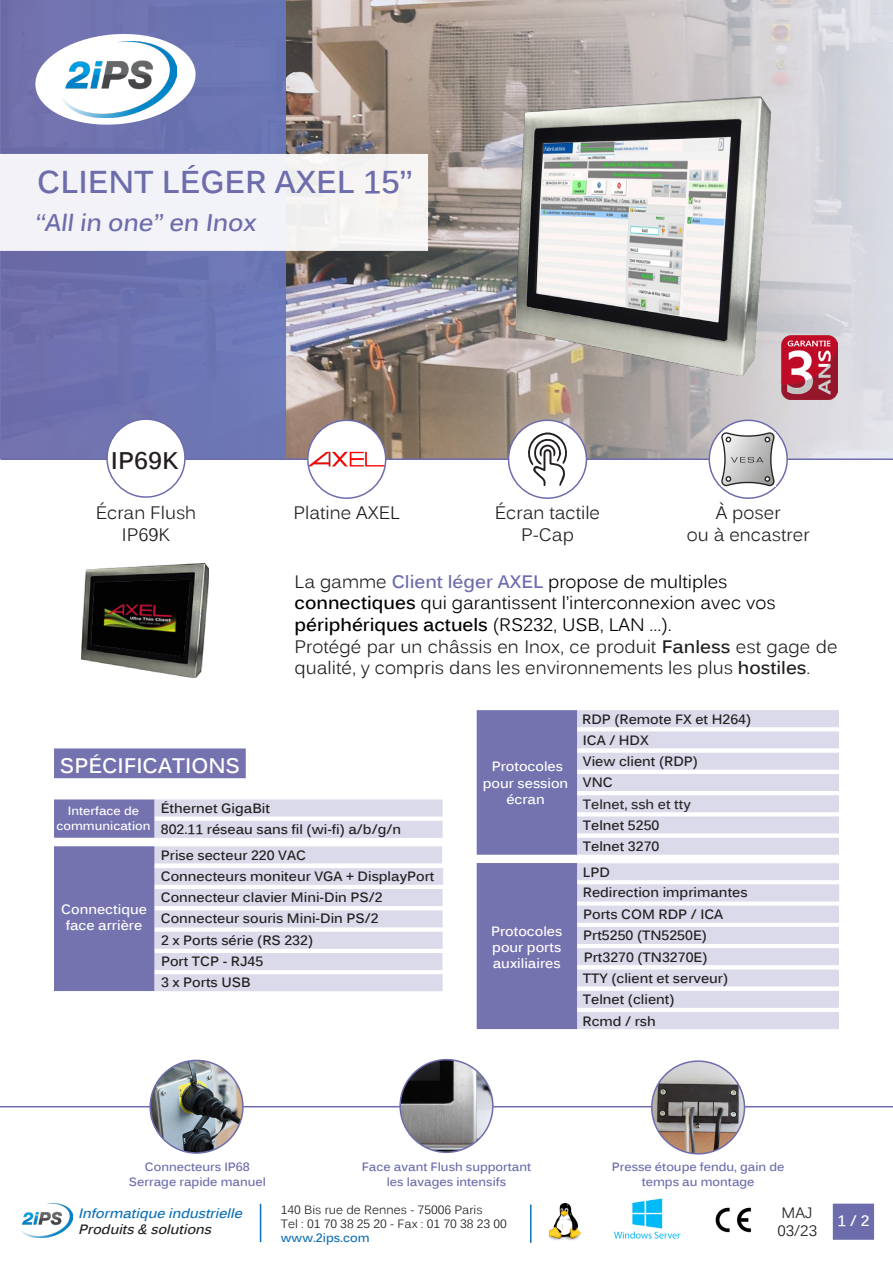
<style>
.page{position:relative;width:893px;height:1263px;background:#fff}
.page>*{position:absolute;margin:0;border:0;box-sizing:border-box;transform-origin:0 0}
.t1{font:700 31.5px "Kalinga";color:#6d6cac}
.t2{font:700 24px "Kalinga";color:#6d6cac}
.t3{font:700 24px "Kalinga";color:#231f20}
.t4{font:700 21px "Kalinga";color:#fff}
.t5{font:18px/21.6px "Kalinga";color:#231f20;text-align:center}
.t6{font:18px "Kalinga";color:#000}
.t7{font:700 18px "Kalinga";color:#000}
.t8{font:15px "Kalinga";color:#231f20}
.t9{font:700 15px "Kalinga";color:#fff}
.t10{font:700 13.5px/21.3px "Kalinga";color:#231f20}
.t11{font:700 13.5px/16.2px "Kalinga";color:#fff;text-align:center}
.t12{font:italic 700 13.5px "Kalinga";color:#0d6fb8}
.t13{font:italic 700 13.5px "Kalinga";color:#231f20}
.t14{font:700 12px/14.4px "Kalinga";color:#6d6cac;text-align:center}
.t15{font:12px "Kalinga";color:#231f20}
.t16{font:700 12px/14.4px "Kalinga";color:#fff;text-align:center}
.t17{font:700 12px "Kalinga";color:#0d6fb8}
.s1{color:#231f20}
.s2{font-weight:700;color:#6d6cac}
.s3{font-weight:700}
.s4{font-weight:400}
</style>
<div class="page">
<div style="left:0;top:0;width:286px;height:458px;background:#6e74b1"></div>
<svg style="left:286px;top:0;width:607px;height:458px;background:#b2aaa8"></svg>
<hr style="left:1px;top:458px;width:892px;height:2px;background:#6d6cac">
<div style="left:0;top:154px;width:428px;height:97px;background:#f2f3f7"></div>
<svg style="left:35px;top:34px;width:161px;height:91px"></svg>
<img style="left:60px;top:41px;width:116px;height:76px">
<div style="left:107px;top:419px;width:78px;height:78px;background:#fff;border-radius:50%"></div>
<div style="left:106px;top:418px;width:80px;height:80px;border:2px solid #6d6cac;border-radius:50%"></div>
<div style="left:308px;top:420px;width:78px;height:78px;background:#fff;border-radius:50%"></div>
<img style="left:310px;top:452px;width:73px;height:14px">
<div style="left:307px;top:420px;width:79px;height:79px;border:2px solid #6d6cac;border-radius:50%"></div>
<div style="left:509px;top:420px;width:77px;height:78px;background:#fff;border-radius:50%"></div>
<div style="left:508px;top:420px;width:79px;height:79px;border:2px solid #6d6cac;border-radius:50%"></div>
<div style="left:709px;top:420px;width:78px;height:78px;background:#fff;border-radius:50%"></div>
<div style="left:708px;top:420px;width:80px;height:79px;border:2px solid #6d6cac;border-radius:50%"></div>
<img style="left:82px;top:564px;width:127px;height:113px">
<img style="left:721px;top:433px;width:54px;height:53px">
<svg style="left:528px;top:432px;width:39px;height:54px"></svg>
<hr style="left:0;top:1106px;width:893px;height:1px;background:#6d6cac">
<img style="left:150px;top:1060px;width:93px;height:93px;border-radius:46px">
<div style="left:149px;top:1059px;width:95px;height:95px;border:2px solid #6d6cac;border-radius:50%"></div>
<img style="left:402px;top:1059px;width:89px;height:93px">
<div style="left:399px;top:1059px;width:95px;height:94px;border:2px solid #6d6cac;border-radius:50%"></div>
<img style="left:652px;top:1061px;width:92px;height:93px;border-radius:46px">
<div style="left:651px;top:1060px;width:94px;height:94px;border:2px solid #6d6cac;border-radius:50%"></div>
<img style="left:21px;top:1204px;width:51px;height:34px">
<img style="left:548px;top:1204px;width:32px;height:36px">
<img style="left:715px;top:1207px;width:37px;height:26px">
<hr style="left:260px;top:1204px;width:1px;height:38px;background:#0d6fb8">
<hr style="left:530px;top:1204px;width:1px;height:39px;background:#0d6fb8">
<div style="left:833px;top:1203px;width:41px;height:37px;background:#6d6cac;border:2px solid #6d6cac"></div>
<div style="left:54px;top:799px;width:100px;height:39px;background:#7473b0;border:2px solid #6d6cac"></div>
<div style="left:477px;top:710px;width:100px;height:145px;background:#7473b0;border:2px solid #6d6cac"></div>
<div style="left:54px;top:748px;width:192px;height:30px;background:#7473b0;border:2px solid #6d6cac"></div>
<div style="left:54px;top:846px;width:100px;height:145px;background:#7473b0"></div>
<div style="left:154px;top:868px;width:289px;height:17px;background:#dadaea"></div>
<div style="left:154px;top:846px;width:288px;height:17px;background:#dadaea"></div>
<div style="left:577px;top:774px;width:262px;height:17px;background:#dadaea"></div>
<div style="left:154px;top:974px;width:289px;height:17px;background:#dadaea"></div>
<div style="left:577px;top:795px;width:262px;height:17px;background:#dadaea"></div>
<div style="left:577px;top:816px;width:262px;height:17px;background:#dadaea"></div>
<div style="left:577px;top:838px;width:262px;height:17px;background:#dadaea"></div>
<div style="left:154px;top:799px;width:289px;height:17px;background:#dadaea"></div>
<div style="left:154px;top:889px;width:289px;height:17px;background:#dadaea"></div>
<div style="left:154px;top:910px;width:289px;height:17px;background:#dadaea"></div>
<div style="left:154px;top:953px;width:288px;height:17px;background:#dadaea"></div>
<div style="left:154px;top:821px;width:289px;height:17px;background:#dadaea"></div>
<div style="left:577px;top:710px;width:262px;height:17px;background:#dadaea"></div>
<div style="left:577px;top:753px;width:262px;height:17px;background:#dadaea"></div>
<div style="left:577px;top:731px;width:262px;height:17px;background:#dadaea"></div>
<div style="left:154px;top:932px;width:289px;height:17px;background:#dadaea"></div>
<div style="left:477px;top:863px;width:100px;height:166px;background:#7473b0"></div>
<div style="left:577px;top:884px;width:262px;height:17px;background:#dadaea"></div>
<div style="left:577px;top:863px;width:262px;height:17px;background:#dadaea"></div>
<div style="left:577px;top:1012px;width:262px;height:17px;background:#dadaea"></div>
<div style="left:577px;top:905px;width:262px;height:18px;background:#dadaea"></div>
<div style="left:577px;top:927px;width:262px;height:17px;background:#dadaea"></div>
<div style="left:577px;top:969px;width:262px;height:17px;background:#dadaea"></div>
<div style="left:577px;top:991px;width:262px;height:17px;background:#dadaea"></div>
<div style="left:577px;top:948px;width:262px;height:17px;background:#dadaea"></div>
<img style="left:516px;top:94px;width:264px;height:282px">
<img style="left:781px;top:336px;width:57px;height:64px">
<img style="left:614px;top:1198px;width:67px;height:41px">
<p class="t1" style="left:37px;top:161px;width:377px">CLIENT LÉGER AXEL 15’’</p>
<p class="t2" style="left:35px;top:207px;width:227px">‘‘All in one’’ en Inox</p>
<p class="t3" style="left:111px;top:445px;width:69px">IP69K</p>
<p class="t5" style="left:96px;top:503px;width:102px">Écran Flush<br>IP69K</p>
<p class="t5" style="left:293px;top:503px;width:108px">Platine AXEL</p>
<p class="t5" style="left:495px;top:503px;width:107px">Écran tactile</p>
<p class="t5" style="left:716px;top:503px;width:66px">À poser</p>
<p class="t5" style="left:687px;top:524px;width:124px">ou à encastrer</p>
<p class="t6" style="left:295px;top:570px;width:434px"><span class="s1">La gamme</span> <span class="s2">Client léger AXEL</span> propose de multiples</p>
<p class="t6" style="left:295px;top:591px;width:483px"><span class="s3">connectiques</span> qui garantissent l’interconnexion avec vos</p>
<p class="t7" style="left:295px;top:613px;width:379px">périphériques actuels <span class="s4">(RS232, USB, LAN ...).</span></p>
<p class="t5" style="left:295px;top:636px;width:545px;text-align:left">Protégé par un châssis en Inox, ce produit <span class="s3">Fanless</span> est gage de qualité, y compris dans les environnements les plus <span class="s3">hostiles</span>.</p>
<p class="t5" style="left:521px;top:524px;width:54px">P-Cap</p>
<p class="t4" style="left:60px;top:751px;width:182px">SPÉCIFICATIONS</p>
<p class="t16" style="left:56px;top:805px;width:96px">Interface de communication</p>
<p class="t10" style="left:161px;top:799px;width:111px">Éthernet GigaBit</p>
<p class="t10" style="left:161px;top:819px;width:242px">802.11 réseau sans fil (wi-fi) a/b/g/n</p>
<p class="t10" style="left:161px;top:845px;width:147px">Prise secteur 220 VAC</p>
<p class="t10" style="left:161px;top:867px;width:275px">Connecteurs moniteur VGA + DisplayPort</p>
<p class="t11" style="left:483px;top:760px;width:87px">Protocoles pour session écran</p>
<p class="t11" style="left:61px;top:902px;width:87px">Connectique face arrière</p>
<p class="t10" style="left:161px;top:888px;width:223px">Connecteur clavier Mini-Din PS/2</p>
<p class="t10" style="left:161px;top:909px;width:219px">Connecteur souris Mini-Din PS/2</p>
<p class="t10" style="left:161px;top:952px;width:104px">Port TCP - RJ45</p>
<p class="t10" style="left:161px;top:930px;width:154px">2 x Ports série (RS 232)</p>
<p class="t11" style="left:491px;top:924px;width:73px;text-align:justify">Protocoles pour ports auxiliaires</p>
<p class="t10" style="left:161px;top:973px;width:91px">3 x Ports USB</p>
<p class="t10" style="left:582px;top:709px;width:171px">RDP (Remote FX et H264)</p>
<p class="t10" style="left:583px;top:752px;width:117px">View client (RDP)</p>
<p class="t10" style="left:583px;top:731px;width:68px">ICA / HDX</p>
<p class="t10" style="left:583px;top:773px;width:31px">VNC</p>
<p class="t10" style="left:583px;top:794px;width:109px">Telnet, ssh et tty<br>Telnet 5250</p>
<p class="t10" style="left:583px;top:837px;width:78px">Telnet 3270</p>
<p class="t10" style="left:583px;top:862px;width:29px">LPD</p>
<p class="t10" style="left:583px;top:883px;width:166px">Redirection imprimantes</p>
<p class="t10" style="left:583px;top:905px;width:142px">Ports COM RDP / ICA</p>
<p class="t10" style="left:583px;top:926px;width:125px">Prt5250 (TN5250E)</p>
<p class="t10" style="left:583px;top:969px;width:147px">TTY (client et serveur)</p>
<p class="t10" style="left:583px;top:990px;width:93px">Telnet (client)</p>
<p class="t10" style="left:584px;top:947px;width:125px">Prt3270 (TN3270E)</p>
<p class="t10" style="left:582px;top:1011px;width:75px">Rcmd / rsh</p>
<p class="t14" style="left:145px;top:1161px;width:106px">Connecteurs IP68</p>
<p class="t14" style="left:129px;top:1175px;width:139px">Serrage rapide manuel</p>
<p class="t12" style="left:78px;top:1205px;width:170px">Informatiqueindustrielle</p>
<p class="t13" style="left:78px;top:1220px;width:139px">Produits&amp; solutions</p>
<p class="t14" style="left:362px;top:1161px;width:171px">Face avant Flush supportant les lavages intensifs</p>
<p class="t14" style="left:612px;top:1161px;width:174px">Presse étoupe fendu, gain de temps au montage</p>
<p class="t15" style="left:281px;top:1202px;width:203px">140 Bis rue de Rennes - 75006 Paris</p>
<p class="t15" style="left:281px;top:1216px;width:227px">Tel : 01 70 38 25 20 - Fax : 01 70 38 23 00</p>
<p class="t17" style="left:281px;top:1230px;width:90px">www.2ips.com</p>
<p class="t8" style="left:782px;top:1203px;width:33px">MAJ</p>
<p class="t8" style="left:777px;top:1221px;width:41px">03/23</p>
<p class="t9" style="left:837px;top:1211px;width:34px">1 / 2</p>
</div>
